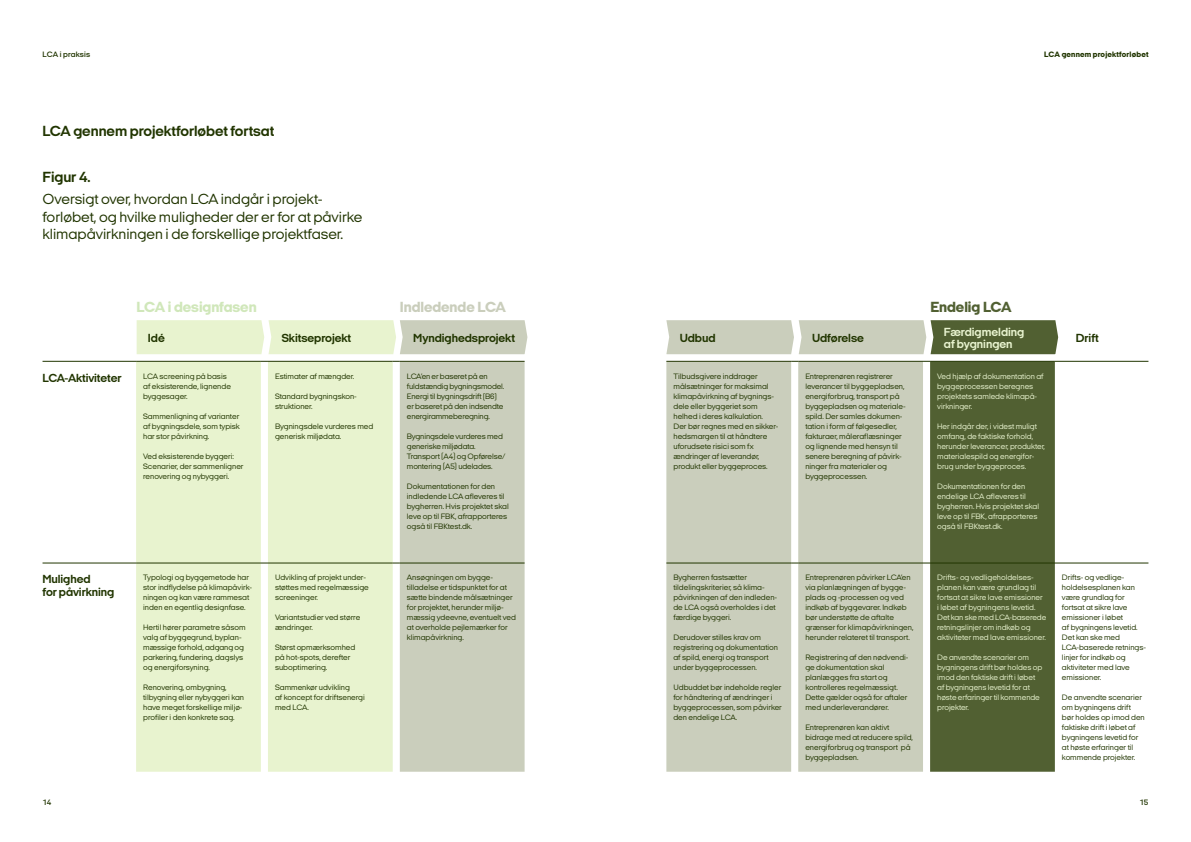
<style>
.page{position:relative;width:1191px;height:842px;background:#fff}
.page>*{position:absolute;margin:0;border:0;box-sizing:border-box;transform-origin:0 0}
.t1{font:15px/17.2px "Italian Plate No 2 Expanded";letter-spacing:-.005em;color:#213500}
.t2{font:700 15px "Italian Plate No 2 Expanded";letter-spacing:-.005em;color:#213500}
.t3{font:800 15px "Italian Plate No 2 Expanded";letter-spacing:-.005em;color:#d0e7ba}
.t4{font:800 15px "Italian Plate No 2 Expanded";letter-spacing:-.005em;color:#cacebc}
.t5{font:800 15px "Italian Plate No 2 Expanded";letter-spacing:-.005em;color:#516032}
.t6{font:700 12px/13px "Italian Plate No 2 Expanded";letter-spacing:-.005em;color:#213500}
.t7{font:700 12px/12px "Italian Plate No 2 Expanded";letter-spacing:-.005em;color:#e8f3cf}
.t8{font:8px/10px "Italian Plate No 2 Expanded";letter-spacing:-.005em;color:#213500}
.t9{font:8px/10px "Italian Plate No 2 Expanded";letter-spacing:-.005em;color:#e8f3cf}
.t10{font:800 8px "Italian Plate No 2 Expanded";letter-spacing:.02em;color:#213500}
.t11{font:600 8px "Italian Plate No 2 Expanded";letter-spacing:.01em;color:#213500}
</style>
<div class="page">
<svg style="left:137px;top:320px;width:390px;height:34px;background:#dfe7ca"></svg>
<svg style="left:666px;top:320px;width:392px;height:34px;background:#a6ad93"></svg>
<svg style="left:524px;top:354px;width:624px;height:418px"></svg>
<div style="left:136px;top:362px;width:257px;height:410px;background:#e8f3cf"></div>
<svg style="left:400px;top:361px;width:523px;height:411px;fill:#cacebc"></svg>
<svg style="left:592px;top:361px;width:7px;height:411px"></svg>
<div style="left:930px;top:362px;width:124px;height:410px;background:#516032"></div>
<hr style="left:43px;top:361px;width:93px;height:1px;background:#213500">
<hr style="left:136px;top:361px;width:125px;height:1px;background:#213500">
<hr style="left:268px;top:361px;width:125px;height:1px;background:#213500">
<hr style="left:400px;top:361px;width:124px;height:1px;background:#213500">
<hr style="left:666px;top:361px;width:125px;height:1px;background:#213500">
<hr style="left:798px;top:361px;width:125px;height:1px;background:#213500">
<hr style="left:930px;top:361px;width:124px;height:1px;background:#213500">
<hr style="left:1054px;top:361px;width:94px;height:1px;background:#213500">
<hr style="left:43px;top:563px;width:93px;height:1px;background:#213500">
<hr style="left:136px;top:563px;width:125px;height:1px;background:#213500">
<hr style="left:268px;top:563px;width:125px;height:1px;background:#213500">
<hr style="left:400px;top:563px;width:124px;height:1px;background:#213500">
<hr style="left:666px;top:563px;width:125px;height:1px;background:#213500">
<hr style="left:798px;top:563px;width:125px;height:1px;background:#213500">
<hr style="left:930px;top:563px;width:124px;height:1px;background:#213500">
<hr style="left:1054px;top:563px;width:94px;height:1px;background:#213500">
<p class="t11" style="left:43px;top:50px;width:49px">LCA i praksis</p>
<p class="t10" style="left:1044px;top:50px;width:106px">LCA gennem projektforløbet</p>
<h1 class="t2" style="left:43px;top:123px;width:233px">LCA gennem projektforløbet fortsat</h1>
<h1 class="t2" style="left:43px;top:168px;width:49px">Figur 4.</h1>
<h1 class="t1" style="left:43px;top:191px;width:321px">Oversigt over, hvordan LCA indgår i projekt&shy;forløbet, og hvilke muligheder der er for at påvirke klimapåvirkningen i de forskellige projektfaser.</h1>
<h1 class="t3" style="left:137px;top:299px;width:122px">LCA i designfasen</h1>
<h1 class="t4" style="left:400px;top:299px;width:108px">Indledende LCA</h1>
<h1 class="t5" style="left:930px;top:299px;width:82px">Endelig LCA</h1>
<h2 class="t6" style="left:148px;top:331px;width:18px">Idé</h2>
<h2 class="t6" style="left:282px;top:331px;width:71px">Skitseprojekt</h2>
<h2 class="t6" style="left:413px;top:331px;width:103px">Myndighedsprojekt</h2>
<h2 class="t6" style="left:679px;top:331px;width:37px">Udbud</h2>
<h2 class="t6" style="left:812px;top:331px;width:53px">Udførelse</h2>
<h2 class="t7" style="left:944px;top:326px;width:82px">Færdigmelding af bygningen</h2>
<h2 class="t6" style="left:1075px;top:331px;width:24px">Drift</h2>
<h2 class="t6" style="left:43px;top:371px;width:80px">LCA-Aktiviteter</h2>
<p class="t8" style="left:143px;top:371px;width:89px">LCA screening på basis af eksisterende, lignende byggesager.</p>
<p class="t8" style="left:143px;top:411px;width:98px;text-align:justify">Sammenligning af varianter af bygningsdele, som typisk har stor påvirkning.</p>
<p class="t8" style="left:143px;top:451px;width:102px">Ved eksisterende byggeri:<br>Scenarier, der sammenligner renovering og nybyggeri.</p>
<p class="t8" style="left:275px;top:371px;width:80px">Estimater af mængder.</p>
<p class="t8" style="left:275px;top:391px;width:83px">Standard bygningskon&shy;struktioner.</p>
<p class="t8" style="left:275px;top:421px;width:100px">Bygningsdele vurderes med generisk miljødata.</p>
<h2 class="t6" style="left:43px;top:573px;width:73px">Mulighed<br>for påvirkning</h2>
<p class="t8" style="left:143px;top:573px;width:110px">Typologi og byggemetode har stor indflydelse på klimapåvirk&shy;ningen og kan være rammesat inden en egentlig designfase.</p>
<p class="t8" style="left:143px;top:623px;width:104px">Hertil hører parametre såsom valg af byggegrund, byplan&shy;mæssige forhold, adgang og parkering, fundering, dagslys og energiforsyning.</p>
<p class="t8" style="left:143px;top:683px;width:102px">Renovering, ombygning, tilbygning eller nybyggeri kan have meget forskellige miljø&shy;profiler i den konkrete sag.</p>
<p class="t8" style="left:275px;top:573px;width:95px">Udvikling af projekt under&shy;støttes med regelmæssige screeninger.</p>
<p class="t8" style="left:275px;top:613px;width:87px">Variantstudier ved større ændringer.</p>
<p class="t8" style="left:275px;top:643px;width:82px">Størst opmærksomhed på hot-spots, derefter suboptimering.</p>
<p class="t8" style="left:275px;top:683px;width:91px">Sammenkør udvikling<br>af koncept for driftsenergi med LCA.</p>
<p class="t8" style="left:407px;top:371px;width:98px">LCA’en er baseret på en fuldstændig bygningsmodel.<br>Energi til bygningsdrift (B6) er baseret på den indsendte energirammeberegning.</p>
<p class="t8" style="left:407px;top:431px;width:100px">Bygningsdele vurderes med generiske miljødata.<br>Transport (A4) og Opførelse/ montering (A5) udelades.</p>
<p class="t8" style="left:407px;top:481px;width:103px">Dokumentationen for den indledende LCA afleveres til bygherren. Hvis projektet skal leve op til FBK, afrapporteres også til FBKtest.dk.</p>
<p class="t8" style="left:673px;top:371px;width:106px">Tilbudsgivere inddrager målsætninger for maksimal klimapåvirkning af bygnings&shy;dele eller byggeriet som helhed i deres kalkulation.<br>Der bør regnes med en sikker&shy;hedsmargen til at håndtere uforudsete risici som fx ændringer af leverandør, produkt eller byggeproces.</p>
<p class="t8" style="left:805px;top:371px;width:102px">Entreprenøren registrerer leverancer til byggepladsen, energiforbrug, transport på byggepladsen og materiale&shy;spild. Der samles dokumen&shy;tation i form af følgesedler, fakturaer, måleraflæsninger og lignende med hensyn til senere beregning af påvirk&shy;ninger fra materialer og byggeprocessen.</p>
<p class="t9" style="left:937px;top:371px;width:108px">Ved hjælp af dokumentation af byggeprocessen beregnes projektets samlede klimapå&shy;virkninger.</p>
<p class="t9" style="left:937px;top:421px;width:109px">Her indgår der, i videst muligt omfang, de faktiske forhold, herunder leverancer, produkter, materialespild og energifor&shy;brug under byggeproces.</p>
<p class="t9" style="left:937px;top:481px;width:103px">Dokumentationen for den endelige LCA afleveres til bygherren. Hvis projektet skal leve op til FBK, afrapporteres også til FBKtest.dk.</p>
<p class="t8" style="left:407px;top:573px;width:111px">Ansøgningen om bygge&shy;tilladelse er tidspunktet for at sætte bindende målsætninger for projektet, herunder miljø&shy;mæssig ydeevne, eventuelt ved at overholde pejlemærker for klimapåvirkning.</p>
<p class="t8" style="left:673px;top:573px;width:105px">Bygherren fastsætter tildelingskriterier, så klima&shy;påvirkningen af den indleden&shy;de LCA også overholdes i det færdige byggeri.</p>
<p class="t8" style="left:673px;top:633px;width:106px">Derudover stilles krav om registrering og dokumentation af spild, energi og transport under byggeprocessen.</p>
<p class="t8" style="left:673px;top:683px;width:110px">Udbuddet bør indeholde regler for håndtering af ændringer i byggeprocessen, som påvirker den endelige LCA.</p>
<p class="t8" style="left:805px;top:573px;width:110px">Entreprenøren påvirker LCA’en via planlægningen af bygge&shy;plads og -processen og ved indkøb af byggevarer. Indkøb bør understøtte de aftalte grænser for klimapåvirkningen, herunder relateret til transport.</p>
<p class="t8" style="left:805px;top:653px;width:105px">Registrering af den nødvendi&shy;ge dokumentation skal planlægges fra start og kontrolleres regelmæssigt.<br>Dette gælder også for aftaler med underleverandører.</p>
<p class="t8" style="left:805px;top:723px;width:109px">Entreprenøren kan aktivt bidrage med at reducere spild, energiforbrug og transport på byggepladsen.</p>
<p class="t9" style="left:937px;top:573px;width:111px">Drifts- og vedligeholdelses&shy;planen kan være grundlag til fortsat at sikre lave emissioner i løbet af bygningens levetid.<br>Det kan ske med LCA-baserede retningslinjer om indkøb og aktiviteter med lave emissioner.</p>
<p class="t9" style="left:937px;top:653px;width:107px">De anvendte scenarier om bygningens drift bør holdes op imod den faktiske drift i løbet af bygningens levetid for at høste erfaringer til kommende projekter.</p>
<p class="t8" style="left:1062px;top:573px;width:86px">Drifts- og vedlige&shy;holdelsesplanen kan være grundlag for fortsat at sikre lave emissioner i løbet<br>af bygningens levetid.<br>Det kan ske med<br>LCA-baserede retnings&shy;linjer for indkøb og aktiviteter med lave emissioner.</p>
<p class="t8" style="left:1062px;top:693px;width:84px">De anvendte scenarier om bygningens drift bør holdes op imod den faktiske drift i løbet af bygningens levetid for at høste erfaringer til kommende projekter.</p>
<p class="t11" style="left:43px;top:798px;width:10px">14</p>
<p class="t11" style="left:1139px;top:798px;width:11px">15</p>
</div>
